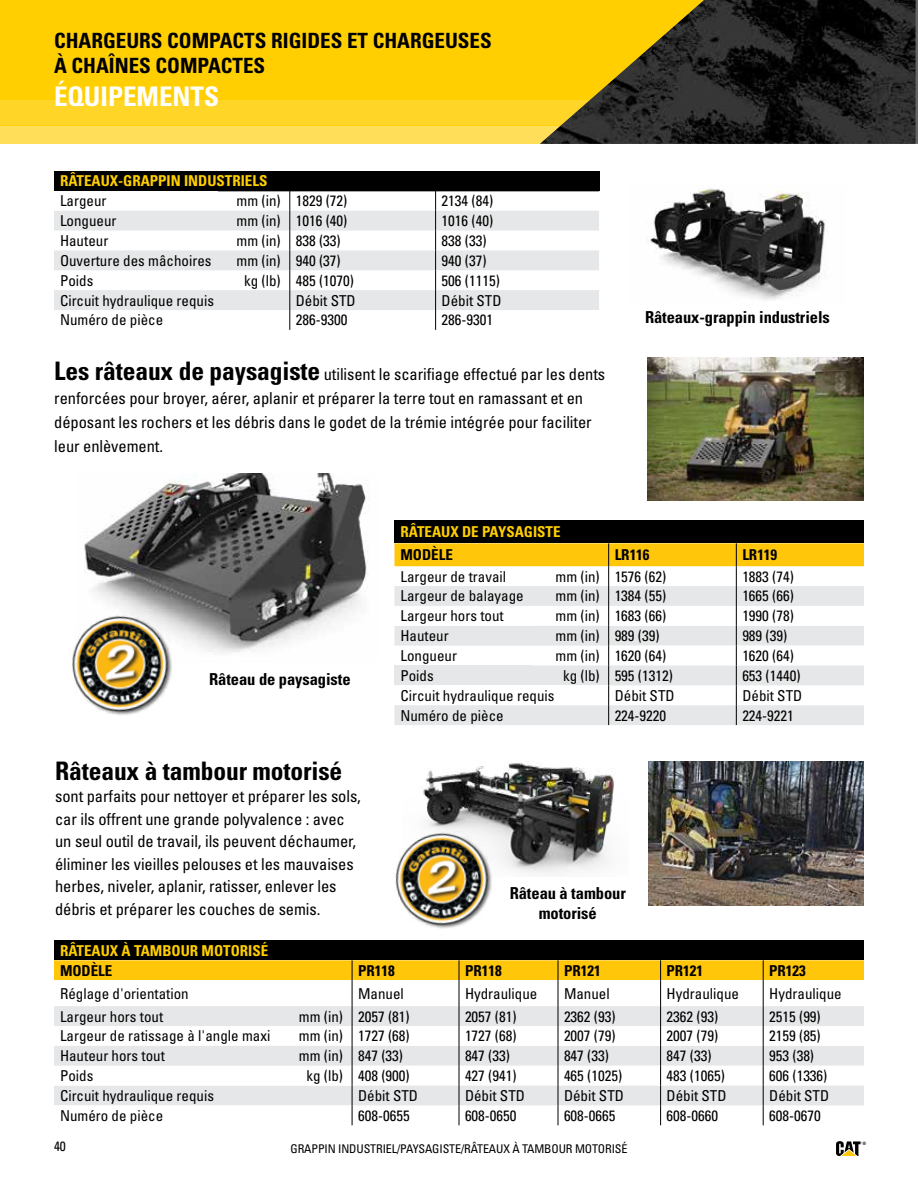
<style>
.page{position:relative;width:918px;height:1188px;background:#fff}
.page>*{position:absolute;margin:0;border:0;box-sizing:border-box;transform-origin:0 0}
.t1{font:700 condensed 27px "Univers LT Std";color:#fff}
.t2{font:700 condensed 25.5px "Univers LT Std";letter-spacing:-.005em;color:#000}
.t3{font:700 condensed 21px/25.2px "Univers LT Std";color:#000}
.t4{font:condensed 16.5px/22.5px "Univers LT Std";letter-spacing:-.005em;color:#000}
.t5{font:700 condensed 16.5px/19.8px "Univers LT Std";letter-spacing:-.005em;color:#000;text-align:center}
.t6{font:condensed 15px "Univers LT Std";color:#000}
.t7{font:700 condensed 15px "Univers LT Std";color:#ffcf01}
.t8{font:700 condensed 15px "Univers LT Std";color:#000}
.t9{font:condensed 13.5px "Univers LT Std";color:#000}
.t10{font:condensed 12px "Univers LT Std";letter-spacing:-.01em;color:#000}
.t11{font:700 condensed 4.5px "Univers LT Std";color:#000}
.s1{font-weight:700;font-size:25.5px}
</style>
<div class="page">
<div style="left:0;top:0;width:904px;height:99px;background:#ffcf01"></div>
<div style="left:0;top:99px;width:904px;height:26px;background:#ffd627"></div>
<div style="left:0;top:125px;width:904px;height:19px;background:#ffdf5a"></div>
<img style="left:540px;top:0;width:376px;height:144px">
<svg style="left:836px;top:1141px;width:25px;height:15px"></svg>
<img style="left:84px;top:473px;width:283px;height:180px">
<img style="left:647px;top:357px;width:216px;height:144px">
<div style="left:394px;top:520px;width:470px;height:23px;background:#000"></div>
<svg style="left:394px;top:543px;width:470px;height:182px"></svg>
<img style="left:69px;top:598px;width:114px;height:117px">
<img style="left:646px;top:188px;width:179px;height:112px">
<div style="left:54px;top:171px;width:545px;height:20px;background:#000"></div>
<svg style="left:54px;top:211px;width:235px;height:99px;fill:#e6e7e8"></svg>
<svg style="left:289px;top:191px;width:310px;height:139px"></svg>
<hr style="left:218px;top:191px;width:72px;height:1px;background:#000">
<img style="left:423px;top:763px;width:193px;height:111px">
<div style="left:54px;top:940px;width:810px;height:20px;background:#000"></div>
<svg style="left:54px;top:960px;width:810px;height:165px"></svg>
<img style="left:649px;top:761px;width:214px;height:144px">
<img style="left:395px;top:825px;width:108px;height:104px">
<h3 class="t3" style="left:54px;top:28px;width:439px">CHARGEURS COMPACTS RIGIDES ET CHARGEUSES<br>À CHAÎNES COMPACTES</h3>
<h1 class="t1" style="left:54px;top:80px;width:167px">ÉQUIPEMENTS</h1>
<p class="t7" style="left:60px;top:172px;width:209px">RÂTEAUX-GRAPPIN INDUSTRIELS</p>
<p class="t6" style="left:60px;top:191px;width:48px">Largeur</p>
<p class="t6" style="left:237px;top:191px;width:112px">mm (in) 1829 (72)</p>
<p class="t6" style="left:442px;top:191px;width:53px">2134 (84)</p>
<p class="t6" style="left:60px;top:211px;width:58px">Longueur</p>
<p class="t6" style="left:237px;top:211px;width:112px">mm (in) 1016 (40)</p>
<p class="t6" style="left:442px;top:211px;width:53px">1016 (40)</p>
<p class="t6" style="left:60px;top:231px;width:50px">Hauteur</p>
<p class="t6" style="left:237px;top:231px;width:106px">mm (in) 838 (33)</p>
<p class="t6" style="left:442px;top:231px;width:46px">838 (33)</p>
<p class="t6" style="left:60px;top:251px;width:153px">Ouverture des mâchoires</p>
<p class="t6" style="left:237px;top:251px;width:106px">mm (in) 940 (37)</p>
<p class="t6" style="left:442px;top:251px;width:46px">940 (37)</p>
<p class="t6" style="left:60px;top:271px;width:35px">Poids</p>
<p class="t6" style="left:244px;top:271px;width:111px">kg (lb) 485 (1070)</p>
<p class="t6" style="left:442px;top:271px;width:60px">506 (1115)</p>
<p class="t6" style="left:60px;top:291px;width:156px">Circuit hydraulique requis</p>
<p class="t6" style="left:296px;top:291px;width:61px">Débit STD</p>
<p class="t6" style="left:442px;top:291px;width:61px">Débit STD</p>
<p class="t6" style="left:60px;top:311px;width:105px">Numéro de pièce</p>
<p class="t6" style="left:296px;top:311px;width:53px">286-9300</p>
<p class="t6" style="left:442px;top:311px;width:53px">286-9301</p>
<p class="t4" style="left:54px;top:362px;width:552px;line-height:24px"><span class="s1">Les râteaux de paysagiste</span> utilisent le scarifiage effectué par les dents renforcées pour broyer, aérer, aplanir et préparer la terre tout en ramassant et en déposant les rochers et les débris dans le godet de la trémie intégrée pour faciliter leur enlèvement.</p>
<p class="t5" style="left:645px;top:307px;width:186px">Râteaux-grappin industriels</p>
<p class="t5" style="left:209px;top:669px;width:143px">Râteau de paysagiste</p>
<h2 class="t2" style="left:55px;top:755px;width:289px">Râteaux à tambour motorisé</h2>
<p class="t4" style="left:55px;top:785px;width:307px">sont parfaits pour nettoyer et préparer les sols, car ils offrent une grande polyvalence : avec un seul outil de travail, ils peuvent déchaumer, éliminer les vieilles pelouses et les mauvaises herbes, niveler, aplanir, ratisser, enlever les débris et préparer les couches de semis.</p>
<p class="t7" style="left:400px;top:523px;width:162px">RÂTEAUX DE PAYSAGISTE</p>
<p class="t8" style="left:400px;top:546px;width:54px">MODÈLE</p>
<p class="t8" style="left:615px;top:546px;width:36px">LR116</p>
<p class="t8" style="left:742px;top:546px;width:36px">LR119</p>
<p class="t6" style="left:400px;top:567px;width:107px">Largeur de travail</p>
<p class="t6" style="left:556px;top:567px;width:112px">mm (in) 1576 (62)</p>
<p class="t6" style="left:742px;top:567px;width:53px">1883 (74)</p>
<p class="t6" style="left:400px;top:587px;width:125px">Largeur de balayage</p>
<p class="t6" style="left:556px;top:587px;width:112px">mm (in) 1384 (55)</p>
<p class="t6" style="left:742px;top:587px;width:53px">1665 (66)</p>
<p class="t6" style="left:400px;top:606px;width:105px">Largeur hors tout</p>
<p class="t6" style="left:556px;top:606px;width:112px">mm (in) 1683 (66)</p>
<p class="t6" style="left:742px;top:606px;width:53px">1990 (78)</p>
<p class="t6" style="left:400px;top:626px;width:50px">Hauteur</p>
<p class="t6" style="left:556px;top:626px;width:106px">mm (in) 989 (39)</p>
<p class="t6" style="left:742px;top:626px;width:46px">989 (39)</p>
<p class="t6" style="left:400px;top:646px;width:58px">Longueur</p>
<p class="t6" style="left:556px;top:646px;width:112px">mm (in) 1620 (64)</p>
<p class="t6" style="left:742px;top:646px;width:53px">1620 (64)</p>
<p class="t6" style="left:400px;top:666px;width:35px">Poids</p>
<p class="t6" style="left:563px;top:666px;width:111px">kg (lb) 595 (1312)</p>
<p class="t6" style="left:742px;top:666px;width:60px">653 (1440)</p>
<p class="t6" style="left:400px;top:686px;width:156px">Circuit hydraulique requis</p>
<p class="t6" style="left:615px;top:686px;width:61px">Débit STD</p>
<p class="t6" style="left:742px;top:686px;width:61px">Débit STD</p>
<p class="t6" style="left:400px;top:706px;width:105px">Numéro de pièce</p>
<p class="t6" style="left:615px;top:706px;width:53px">224-9220</p>
<p class="t6" style="left:742px;top:706px;width:53px">224-9221</p>
<p class="t5" style="left:510px;top:883px;width:118px">Râteau à tambour motorisé</p>
<p class="t7" style="left:60px;top:941px;width:210px">RÂTEAUX À TAMBOUR MOTORISÉ</p>
<p class="t8" style="left:60px;top:961px;width:54px">MODÈLE</p>
<p class="t8" style="left:358px;top:961px;width:38px">PR118</p>
<p class="t8" style="left:465px;top:961px;width:38px">PR118</p>
<p class="t8" style="left:564px;top:961px;width:38px">PR121</p>
<p class="t8" style="left:667px;top:961px;width:38px">PR121</p>
<p class="t8" style="left:769px;top:961px;width:38px">PR123</p>
<p class="t6" style="left:60px;top:984px;width:130px">Réglage d'orientation</p>
<p class="t6" style="left:358px;top:984px;width:47px">Manuel</p>
<p class="t6" style="left:465px;top:984px;width:74px">Hydraulique</p>
<p class="t6" style="left:564px;top:984px;width:47px">Manuel</p>
<p class="t6" style="left:667px;top:984px;width:74px">Hydraulique</p>
<p class="t6" style="left:769px;top:984px;width:74px">Hydraulique</p>
<p class="t6" style="left:60px;top:1007px;width:105px">Largeur hors tout</p>
<p class="t6" style="left:299px;top:1007px;width:112px">mm (in) 2057 (81)</p>
<p class="t6" style="left:465px;top:1007px;width:53px">2057 (81)</p>
<p class="t6" style="left:564px;top:1007px;width:53px">2362 (93)</p>
<p class="t6" style="left:667px;top:1007px;width:53px">2362 (93)</p>
<p class="t6" style="left:769px;top:1007px;width:53px">2515 (99)</p>
<p class="t6" style="left:60px;top:1027px;width:212px">Largeur de ratissage à l'angle maxi</p>
<p class="t6" style="left:299px;top:1027px;width:112px">mm (in) 1727 (68)</p>
<p class="t6" style="left:465px;top:1027px;width:53px">1727 (68)</p>
<p class="t6" style="left:564px;top:1027px;width:53px">2007 (79)</p>
<p class="t6" style="left:667px;top:1027px;width:53px">2007 (79)</p>
<p class="t6" style="left:769px;top:1027px;width:53px">2159 (85)</p>
<p class="t6" style="left:60px;top:1046px;width:106px">Hauteur hors tout</p>
<p class="t6" style="left:299px;top:1046px;width:106px">mm (in) 847 (33)</p>
<p class="t6" style="left:465px;top:1046px;width:46px">847 (33)</p>
<p class="t6" style="left:564px;top:1046px;width:46px">847 (33)</p>
<p class="t6" style="left:667px;top:1046px;width:46px">847 (33)</p>
<p class="t6" style="left:769px;top:1046px;width:46px">953 (38)</p>
<p class="t6" style="left:60px;top:1066px;width:35px">Poids</p>
<p class="t6" style="left:306px;top:1066px;width:105px">kg (lb) 408 (900)</p>
<p class="t6" style="left:465px;top:1066px;width:53px">427 (941)</p>
<p class="t6" style="left:564px;top:1066px;width:60px">465 (1025)</p>
<p class="t6" style="left:667px;top:1066px;width:60px">483 (1065)</p>
<p class="t6" style="left:769px;top:1066px;width:60px">606 (1336)</p>
<p class="t6" style="left:60px;top:1086px;width:156px">Circuit hydraulique requis</p>
<p class="t6" style="left:358px;top:1086px;width:62px">Débit STD</p>
<p class="t6" style="left:465px;top:1086px;width:61px">Débit STD</p>
<p class="t6" style="left:564px;top:1086px;width:61px">Débit STD</p>
<p class="t6" style="left:667px;top:1086px;width:61px">Débit STD</p>
<p class="t6" style="left:769px;top:1086px;width:62px">Débit STD</p>
<p class="t6" style="left:60px;top:1106px;width:105px">Numéro de pièce</p>
<p class="t6" style="left:358px;top:1106px;width:53px">608-0655</p>
<p class="t6" style="left:465px;top:1106px;width:53px">608-0650</p>
<p class="t6" style="left:564px;top:1106px;width:53px">608-0665</p>
<p class="t6" style="left:667px;top:1106px;width:53px">608-0660</p>
<p class="t6" style="left:769px;top:1106px;width:53px">608-0670</p>
<p class="t9" style="left:54px;top:1138px;width:13px">40</p>
<p class="t11" style="left:862px;top:1140px;width:5px">®</p>
<p class="t10" style="left:290px;top:1141px;width:339px">GRAPPIN INDUSTRIEL/PAYSAGISTE/RÂTEAUX À TAMBOUR MOTORISÉ</p>
</div>
